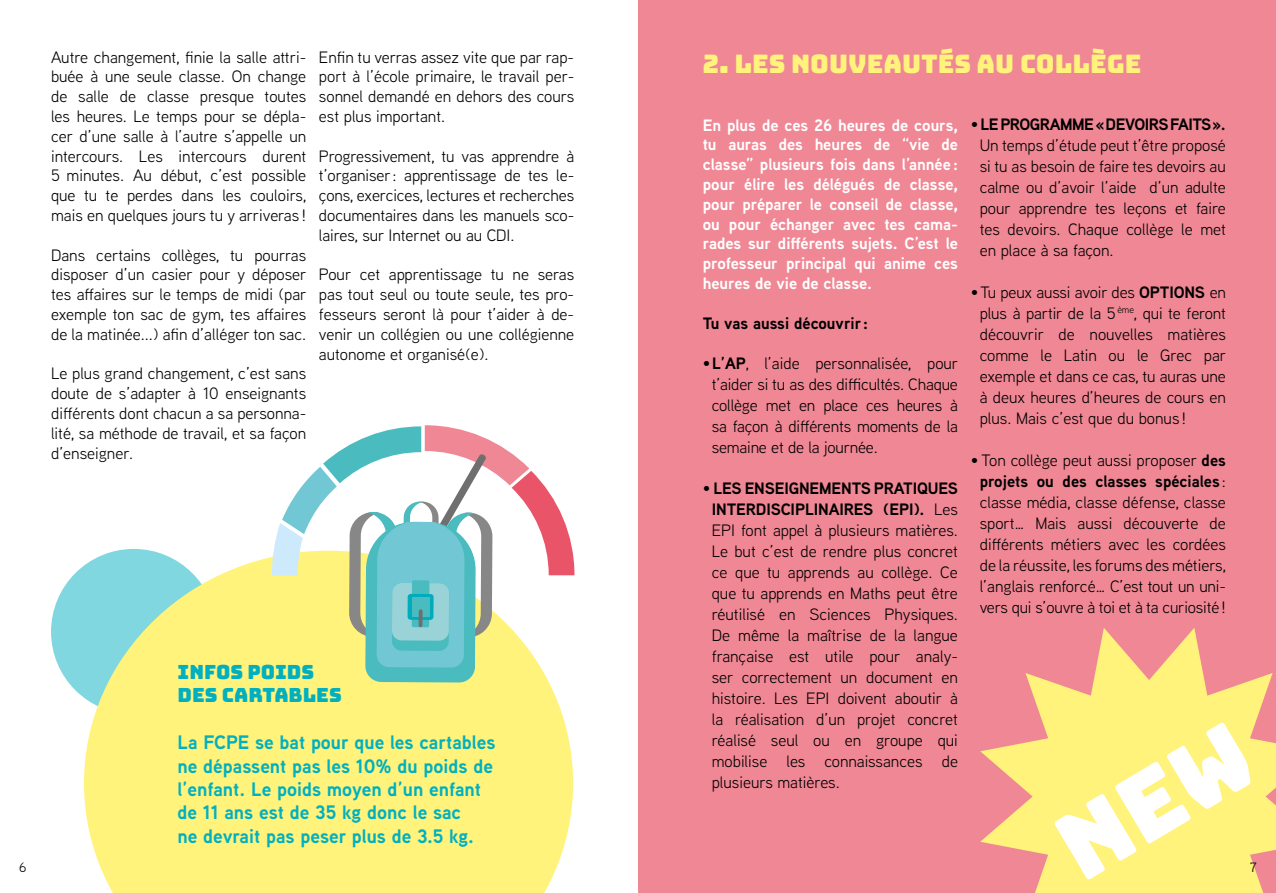
<style>
.page{position:relative;width:1276px;height:893px;background:#fff}
.page>*{position:absolute;margin:0;border:0;box-sizing:border-box;transform-origin:0 0}
.t1{font:25.5px "Bungee";color:#fff37c}
.t2{font:700 19.5px/23.4px "Aaux Next";color:#00b0c0}
.t3{font:19.5px/23.4px "Bungee";color:#00b0c0}
.t4{font:16.5px/21px "Aaux Next";color:#000;text-align:justify}
.t5{font:700 16.5px/19.8px "Aaux Next";color:#fff;text-align:justify}
.t6{font:700 16.5px "Aaux Next";color:#000}
.t7{font:13.5px "Aaux Next";color:#000}
.s1{font-weight:700}
</style>
<div class="page">
<div style="left:639px;top:0;width:637px;height:893px;background:#f08794"></div>
<svg style="left:980px;top:628px;width:296px;height:265px"></svg>
<div style="left:51px;top:549px;width:165px;height:165px;background:#80d7df;border-radius:50%"></div>
<svg style="left:84px;top:551px;width:489px;height:342px;background:#f5f188"></svg>
<svg style="left:272px;top:425px;width:302px;height:257px"></svg>
<div style="left:412px;top:597px;width:17px;height:20px;background:#4abbbf"></div>
<svg style="left:418px;top:609px;width:4px;height:18px"></svg>
<div style="left:1053px;top:722px;width:204px;height:158px;background:#fff37c"></div>
<p class="t4" style="left:51px;top:46px;width:257px;line-height:19.8px">Autre changement, finie la salle attri&shy;buée à une seule classe. On change de salle de classe presque toutes les heures. Le temps pour se dépla&shy;cer d’une salle à l’autre s’appelle un intercours. Les intercours durent 5 minutes. Au début, c’est possible que tu te perdes dans les couloirs, mais en quelques jours tu y arriveras !</p>
<p class="t4" style="left:51px;top:244px;width:257px;line-height:19.8px">Dans certains collèges, tu pourras disposer d’un casier pour y déposer tes affaires sur le temps de midi (par exemple ton sac de gym, tes affaires de la matinée...) afin d’alléger ton sac.</p>
<p class="t4" style="left:51px;top:363px;width:257px;line-height:19.8px">Le plus grand changement, c’est sans doute de s’adapter à 10 enseignants différents dont chacun a sa personna&shy;lité, sa méthode de travail, et sa façon d’enseigner.</p>
<p class="t4" style="left:319px;top:46px;width:257px;line-height:19.8px">Enfin tu verras assez vite que par rap&shy;port à l’école primaire, le travail per&shy;sonnel demandé en dehors des cours est plus important.</p>
<p class="t4" style="left:319px;top:145px;width:257px;line-height:19.8px">Progressivement, tu vas apprendre à t’organiser: apprentissage de tes le&shy;çons, exercices, lectures et recherches documentaires dans les manuels sco&shy;laires, sur Internet ou au CDI.</p>
<p class="t4" style="left:319px;top:264px;width:257px;line-height:19.8px">Pour cet apprentissage tu ne seras pas tout seul ou toute seule, tes pro&shy;fesseurs seront là pour t’aider à de&shy;venir un collégien ou une collégienne autonome et organisé(e).</p>
<p class="t7" style="left:19px;top:858px;width:9px">6</p>
<p class="t3" style="left:178px;top:661px;width:166px">INFOS POIDS<br>DES CARTABLES</p>
<p class="t2" style="left:178px;top:730px;width:319px">La FCPE se bat pour que les cartables ne dépassent pas les 10% du poids de l’enfant. Le poids moyen d’un enfant de 11 ans est de 35 kg donc le sac<br>ne devrait pas peser plus de 3.5 kg.</p>
<h1 class="t1" style="left:703px;top:49px;width:440px">2. LES NOUVEAUTÉS AU COLLÈGE</h1>
<p class="t5" style="left:703px;top:115px;width:257px">En plus de ces 26 heures de cours, tu auras des heures de “vie de classe” plusieurs fois dans l’année : pour élire les délégués de classe, pour préparer le conseil de classe, ou pour échanger avec tes cama&shy;rades sur différents sujets. C’est le professeur principal qui anime ces heures de vie de classe.</p>
<p class="t6" style="left:703px;top:311px;width:167px">Tu vas aussi découvrir:</p>
<p class="t4" style="left:712px;top:353px;width:248px;text-indent:-9px">•<span class="s1">L’AP</span>, l’aide personnalisée, pour t’aider si tu as des difficultés. Chaque collège met en place ces heures à sa façon à différents moments de la semaine et de la journée.</p>
<p class="t4" style="left:712px;top:477px;width:248px;text-indent:-9px">• <span class="s1">LES ENSEIGNEMENTS PRATIQUES INTERDISCIPLINAIRES (EPI).</span> Les EPI font appel à plusieurs matières.<br>Le but c’est de rendre plus concret ce que tu apprends au collège. Ce que tu apprends en Maths peut être réutilisé en Sciences Physiques.<br>De même la maîtrise de la langue française est utile pour analy&shy;ser correctement un document en histoire. Les EPI doivent aboutir à la réalisation d’un projet concret réalisé seul ou en groupe qui mobilise les connaissances de plusieurs matières.</p>
<p class="t4" style="left:979px;top:113px;width:248px;text-indent:-9px">• <span class="s1">LE PROGRAMME «DEVOIRS FAITS».<br></span>Un temps d’étude peut t’être proposé si tu as besoin de faire tes devoirs au calme ou d’avoir l’aide d’un adulte pour apprendre tes leçons et faire tes devoirs. Chaque collège le met en place à sa façon.</p>
<p class="t4" style="left:979px;top:281px;width:248px;text-indent:-9px">• Tu peux aussi avoir des <span class="s1">OPTIONS</span> en plus à partir de la 5 <sup>ème</sup>, qui te feront découvrir de nouvelles matières comme le Latin ou le Grec par exemple et dans ce cas, tu auras une à deux heures d’heures de cours en plus. Mais c’est que du bonus !</p>
<p class="t4" style="left:970px;top:449px;width:257px;text-align:center">• Ton collège peut aussi proposer <span class="s1">des projets ou des classes spéciales</span> : classe média, classe défense, classe sport… Mais aussi découverte de différents métiers avec les cordées de la réussite, les forums des métiers, l’anglais renforcé… C’est tout un uni&shy;vers qui s’ouvre à toi et à ta curiosité!</p>
<p class="t7" style="left:1250px;top:858px;width:8px">7</p>
</div>
